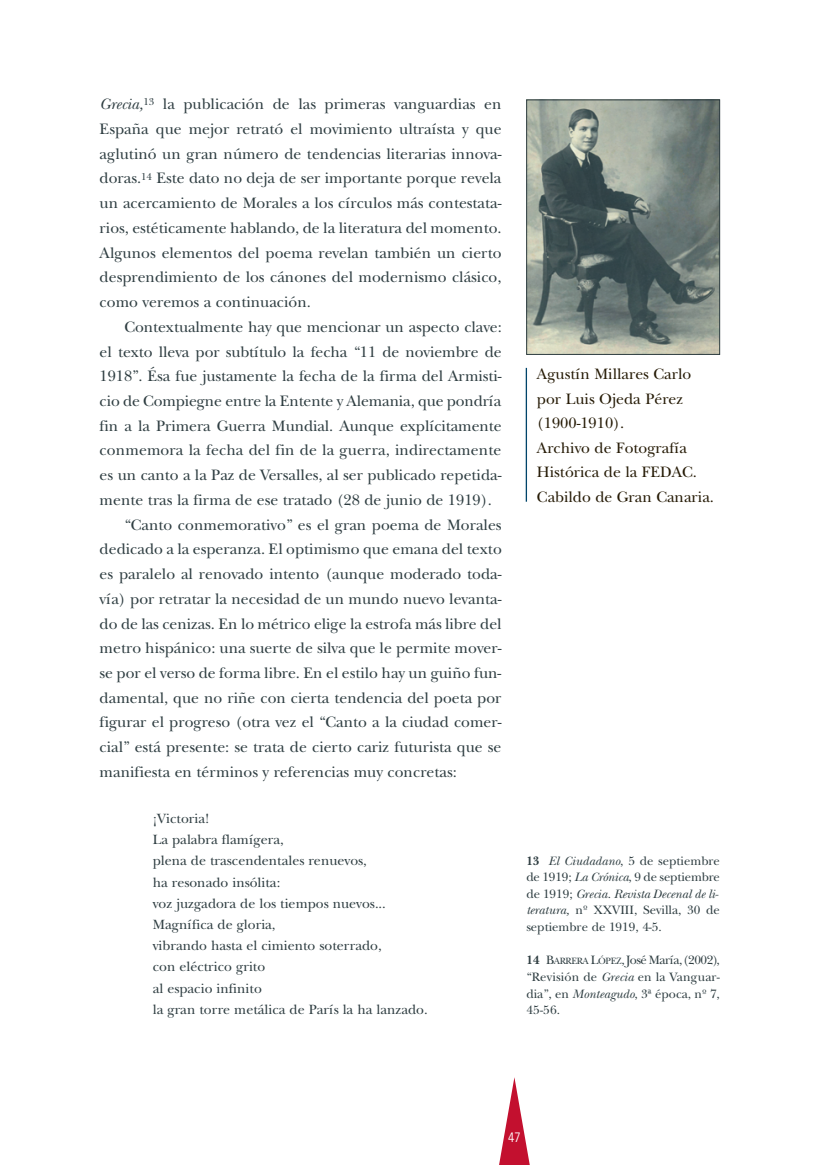
<style>
.page{position:relative;width:819px;height:1165px;background:#fff}
.page>*{position:absolute;margin:0;border:0;box-sizing:border-box;transform-origin:0 0}
.t1{font:15.75px "New Baskerville";color:#2e3d41}
.t2{font:15.75px/24.5px "New Baskerville";color:#251a05}
.t3{font:14px/21.2px "New Baskerville";color:#2e3d41}
.t4{font:12.6px/16.6px "New Baskerville";color:#2e3d41;text-align:justify}
.t5{font:12.25px "News Gothic";color:#fff;scale:.9 1}
.s1{font-style:italic}
.s2{font-weight:700}
.s3{font-size:9.45px}
</style>
<div class="page">
<svg style="left:499px;top:99px;width:222px;height:1066px"></svg>
<p class="t1" style="left:100px;top:95px;width:403px"><span class="s1">Grecia,</span><sup>13</sup> la publicación de las primeras vanguardias en</p>
<p class="t1" style="left:100px;top:119px;width:403px">España que mejor retrató el movimiento ultraísta y que</p>
<p class="t1" style="left:100px;top:144px;width:403px">aglutinó un gran número de tendencias literarias innova-</p>
<p class="t1" style="left:100px;top:169px;width:403px">doras.<sup>14</sup> Este dato no deja de ser importante porque revela</p>
<p class="t1" style="left:100px;top:193px;width:403px">un acercamiento de Morales a los círculos más contestata-</p>
<p class="t1" style="left:100px;top:218px;width:403px">rios, estéticamente hablando, de la literatura del momento.</p>
<p class="t1" style="left:100px;top:243px;width:403px">Algunos elementos del poema revelan también un cierto</p>
<p class="t1" style="left:100px;top:268px;width:403px">desprendimiento de los cánones del modernismo clásico,</p>
<p class="t1" style="left:100px;top:292px;width:213px">como veremos a continuación.</p>
<p class="t1" style="left:124px;top:317px;width:379px">Contextualmente hay que mencionar un aspecto clave:</p>
<p class="t1" style="left:100px;top:342px;width:403px">el texto lleva por subtítulo la fecha “11 de noviembre de</p>
<p class="t1" style="left:100px;top:366px;width:403px">1918”. Ésa fue justamente la fecha de la firma del Armisti-</p>
<p class="t1" style="left:100px;top:391px;width:403px">cio de Compiegne entre la Entente y Alemania, que pondría</p>
<p class="t1" style="left:100px;top:416px;width:404px">fin a la Primera Guerra Mundial. Aunque explícitamente</p>
<p class="t1" style="left:100px;top:441px;width:403px">conmemora la fecha del fin de la guerra, indirectamente</p>
<p class="t1" style="left:100px;top:465px;width:403px">es un canto a la Paz de Versalles, al ser publicado repetida-</p>
<p class="t1" style="left:100px;top:490px;width:394px">mente tras la firma de ese tratado (28 de junio de 1919).</p>
<p class="t1" style="left:124px;top:515px;width:379px">“Canto conmemorativo” es el gran poema de Morales</p>
<p class="t1" style="left:100px;top:540px;width:404px">dedicado a la esperanza. El optimismo que emana del texto</p>
<p class="t1" style="left:100px;top:564px;width:403px">es paralelo al renovado intento (aunque moderado toda-</p>
<p class="t1" style="left:100px;top:589px;width:403px">vía) por retratar la necesidad de un mundo nuevo levanta-</p>
<p class="t1" style="left:100px;top:614px;width:403px">do de las cenizas. En lo métrico elige la estrofa más libre del</p>
<p class="t1" style="left:100px;top:638px;width:403px">metro hispánico: una suerte de silva que le permite mover-</p>
<p class="t1" style="left:100px;top:663px;width:403px">se por el verso de forma libre. En el estilo hay un guiño fun-</p>
<p class="t1" style="left:100px;top:688px;width:403px">damental, que no riñe con cierta tendencia del poeta por</p>
<p class="t1" style="left:100px;top:713px;width:403px">figurar el progreso (otra vez el “Canto a la ciudad comer-</p>
<p class="t1" style="left:100px;top:737px;width:403px">cial” está presente: se trata de cierto cariz futurista que se</p>
<p class="t1" style="left:100px;top:762px;width:359px">manifiesta en términos y referencias muy concretas:</p>
<p class="t3" style="left:153px;top:807px;width:276px">¡Victoria!<br>La palabra flamígera,<br>plena de trascendentales renuevos,<br>ha resonado insólita:<br>voz juzgadora de los tiempos nuevos...<br>Magnífica de gloria,<br>vibrando hasta el cimiento soterrado,<br>con eléctrico grito<br>al espacio infinito<br>la gran torre metálica de París la ha lanzado.</p>
<p class="t2" style="left:537px;top:361px;width:178px">Agustín Millares Carlo por Luis Ojeda Pérez (1900-1910).<br>Archivo de Fotografía<br>Histórica de la FEDAC.<br>Cabildo de Gran Canaria.</p>
<p class="t4" style="left:526px;top:852px;width:195px"><span class="s2">13</span> <span class="s1">El Ciudadano</span>, 5 de septiembre de 1919; <span class="s1">La Crónica</span>, 9 de septiembre de 1919; <span class="s1">Grecia. Revista Decenal de li&shy;teratura,</span> nº XXVIII, Sevilla, 30 de septiembre de 1919, 4-5.</p>
<p class="t4" style="left:526px;top:951px;width:195px"><span class="s2">14</span> B<span class="s3">ARRERA</span> L<span class="s3">ÓPEZ</span>,José María,(2002), “Revisión de <span class="s1">Grecia</span> en la Vanguar&shy;dia”, en <span class="s1">Monteagudo</span>, 3ª época, nº 7, 45-56.</p>
<p class="t5" style="left:508px;top:1130px;width:15px">47</p>
</div>
